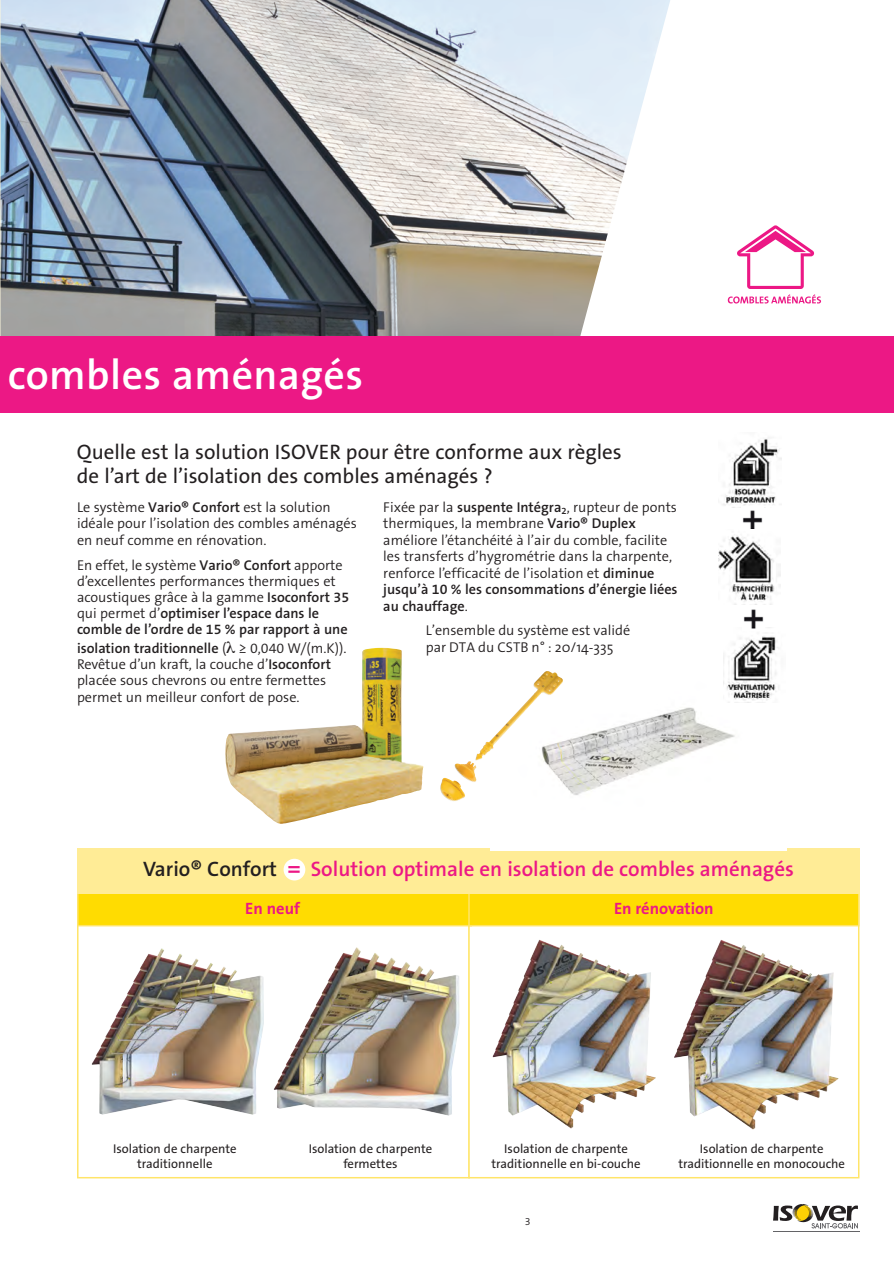
<style>
.page{position:relative;width:894px;height:1264px;background:#fff}
.page>*{position:absolute;margin:0;border:0;box-sizing:border-box;transform-origin:0 0}
.t1{font:600 42px "The Sans B6";letter-spacing:.01em;color:#fff}
.t2{font:21px/24px "The Sans B5 Plain";color:#231f20}
.t3{font:600 21px "The Sans B6";color:#ec1885}
.t4{font:700 16.5px "The Sans B7";color:#ec1885}
.t5{font:300 14.25px/16.5px "The Sans B4";color:#231f20}
.t6{font:600 14.25px/16.2px "The Sans B6";color:#231f20}
.t7{font:300 14.25px/16.4px "The Sans";color:#231f20}
.t8{font:12.75px/15px "The Sans B5 Plain";color:#231f20;text-align:center}
.t9{font:300 10.5px "The Sans B4";color:#231f20}
.s1{font-family:"The Sans B6";font-weight:600}
.s2{font-family:"The Sans B4";font-weight:300}
.s3{color:#231f20}
.s4{font-size:25.5px}
</style>
<div class="page">
<div style="left:79px;top:894px;width:392px;height:31px;background:#ffdc01"></div>
<div style="left:77px;top:892px;width:395px;height:34px;border:2px solid #ffe569"></div>
<div style="left:470px;top:894px;width:388px;height:31px;background:#ffdc01"></div>
<div style="left:468px;top:892px;width:391px;height:34px;border:2px solid #ffe569"></div>
<img style="left:0;top:0;width:670px;height:336px">
<div style="left:0;top:336px;width:894px;height:77px;background:#ec1885"></div>
<hr style="left:773px;top:1231px;width:86px;height:1px;background:#636366">
<svg style="left:773px;top:1204px;width:85px;height:24px"></svg>
<svg style="left:728px;top:225px;width:93px;height:78px"></svg>
<div style="left:77px;top:848px;width:782px;height:46px;background:#ffec96"></div>
<img style="left:225px;top:648px;width:198px;height:176px">
<img style="left:490px;top:707px;width:297px;height:143px">
<div style="left:284px;top:859px;width:21px;height:21px;background:#fff;border-radius:50%"></div>
<img style="left:440px;top:671px;width:123px;height:134px">
<img style="left:77px;top:946px;width:172px;height:173px">
<img style="left:249px;top:947px;width:179px;height:168px">
<img style="left:707px;top:932px;width:153px;height:198px">
<img style="left:428px;top:932px;width:279px;height:197px">
<img style="left:722px;top:437px;width:60px;height:69px">
<img style="left:742px;top:510px;width:21px;height:19px">
<img style="left:718px;top:534px;width:63px;height:70px">
<img style="left:723px;top:636px;width:56px;height:67px">
<img style="left:743px;top:609px;width:21px;height:20px">
<h1 class="t1" style="left:8px;top:353px;width:357px">combles aménagés</h1>
<h2 class="t2" style="left:77px;top:440px;width:546px">Quelle est la solution ISOVER pour être conforme aux règles de l’art de l’isolation des combles aménagés ?</h2>
<p class="t5" style="left:77px;top:499px;width:281px">Le système <span class="s1">Vario® Confort</span> est la solution idéale pour l’isolation des combles aménagés en neuf comme en rénovation.</p>
<p class="t5" style="left:77px;top:557px;width:274px">En effet, le système <span class="s1">Vario® Confort</span> apporte d’excellentes performances thermiques et acoustiques grâce à la gamme <span class="s1">Isoconfort 35</span></p>
<p class="t6" style="left:77px;top:606px;width:272px"><span class="s2">qui permet d’</span>optimiser l’espace dans le comble de l’ordre de 15 % par rapport à une</p>
<p class="t6" style="left:77px;top:640px;width:271px">isolation traditionnelle <span class="s2">(</span>● <span class="s2">≥ 0,040 W/(m.K)).</span></p>
<p class="t5" style="left:77px;top:657px;width:256px">Revêtue d’un kraft, la couche d’<span class="s1">Isoconfort </span>placée sous chevrons ou entre fermettes permet un meilleur confort de pose.</p>
<p class="t5" style="left:383px;top:499px;width:295px">Fixée par la <span class="s1">suspente Intégra</span><sub>2</sub>, rupteur de ponts thermiques, la membrane <span class="s1">Vario® Duplex </span>améliore l’étanchéité à l’air du comble, facilite les transferts d’hygrométrie dans la charpente, renforce l’efficacité de l’isolation et <span class="s1">diminue</span></p>
<p class="t6" style="left:383px;top:581px;width:296px">jusqu’à 10 % les consommations d’énergie liées au chauffage<span class="s2">.</span></p>
<p class="t7" style="left:426px;top:622px;width:206px">L’ensemble du système est validé par DTA du CSTB n° : 20/14-335</p>
<h2 class="t3" style="left:143px;top:858px;width:652px"><span class="s3">Vario® Confort</span> <span class="s4">=</span> Solution optimale en isolation de combles aménagés</h2>
<p class="t4" style="left:245px;top:900px;width:56px">En neuf</p>
<p class="t4" style="left:614px;top:900px;width:101px">En rénovation</p>
<p class="t8" style="left:113px;top:1141px;width:125px">Isolation de charpente traditionnelle</p>
<p class="t8" style="left:309px;top:1141px;width:125px">Isolation de charpente fermettes</p>
<p class="t8" style="left:491px;top:1141px;width:151px">Isolation de charpente traditionnelle en bi-couche</p>
<p class="t8" style="left:678px;top:1141px;width:168px">Isolation de charpente traditionnelle en monocouche</p>
<p class="t9" style="left:525px;top:1215px;width:7px">3</p>
</div>
